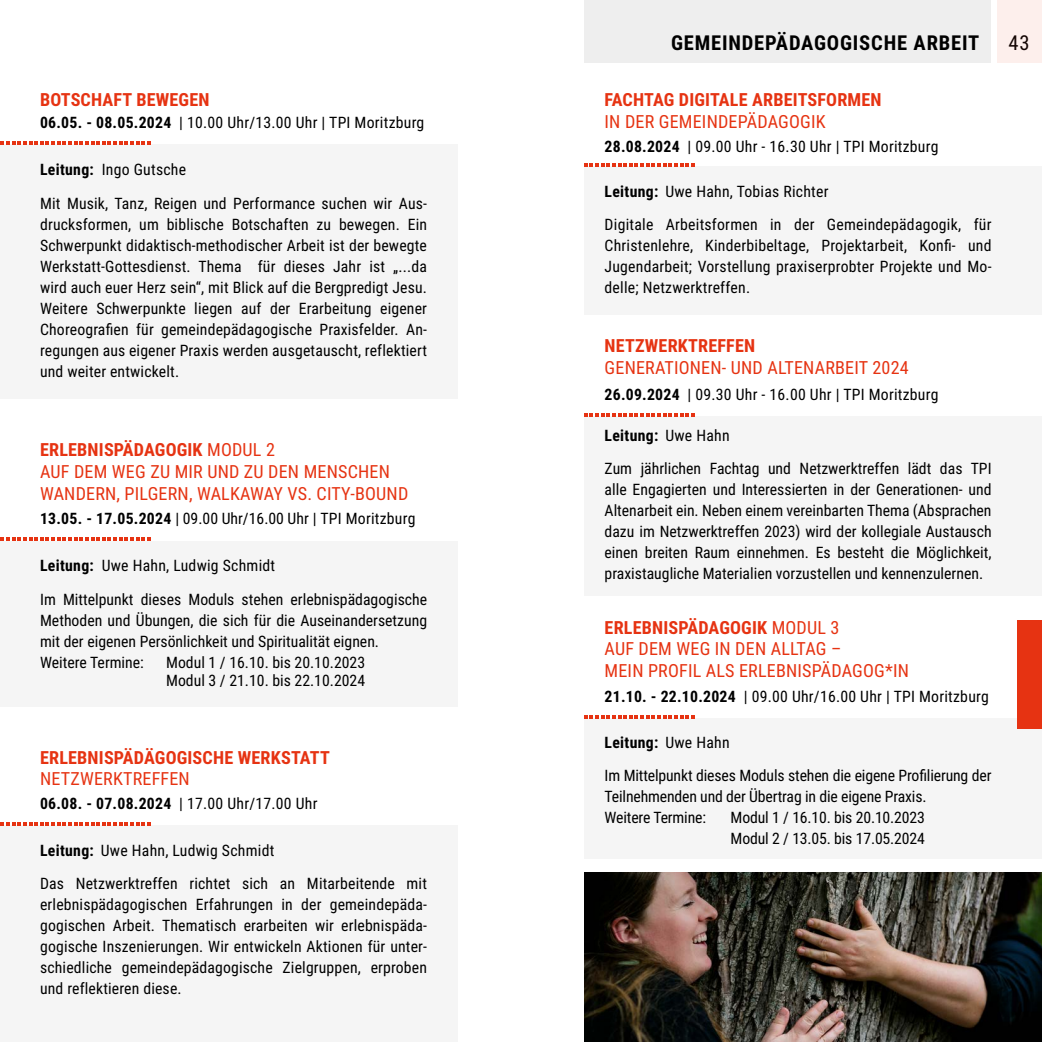
<style>
.page{position:relative;width:1042px;height:1042px;background:#fff}
.page>*{position:absolute;margin:0;border:0;box-sizing:border-box;transform-origin:0 0}
.t1{font:700 20.47px "Roboto Condensed";letter-spacing:.04em;color:#000}
.t2{font:20.47px "Roboto Condensed";color:#000}
.t3{font:18.03px/21.7px "Roboto Condensed";letter-spacing:.01em;color:#e63312}
.t4{font:700 18.03px "Roboto Condensed";letter-spacing:.01em;color:#e63312}
.t5{font:15.75px/21px "Roboto Condensed";color:#000;text-align:justify}
.t6{font:700 15.75px "Roboto Condensed";letter-spacing:.02em;color:#000}
.s1{font-weight:700}
.s2{font-weight:400}
</style>
<div class="page">
<div style="left:584px;top:166px;width:458px;height:149px;background:#f5f5f5"></div>
<svg style="left:584px;top:163px;width:110px;height:3px"></svg>
<div style="left:0;top:144px;width:458px;height:255px;background:#f5f5f5"></div>
<svg style="left:1px;top:141px;width:150px;height:3px"></svg>
<div style="left:0;top:541px;width:458px;height:166px;background:#f5f5f5"></div>
<svg style="left:1px;top:538px;width:150px;height:3px"></svg>
<div style="left:584px;top:719px;width:458px;height:140px;background:#f5f5f5"></div>
<svg style="left:584px;top:716px;width:110px;height:3px"></svg>
<div style="left:584px;top:416px;width:458px;height:180px;background:#f5f5f5"></div>
<svg style="left:584px;top:413px;width:110px;height:3px"></svg>
<div style="left:0;top:825px;width:458px;height:217px;background:#f5f5f5"></div>
<svg style="left:1px;top:822px;width:150px;height:3px"></svg>
<img style="left:584px;top:872px;width:458px;height:170px">
<div style="left:1017px;top:620px;width:25px;height:108px;background:#e63312"></div>
<div style="left:584px;top:0;width:406px;height:63px;background:#eee"></div>
<div style="left:997px;top:0;width:45px;height:63px;background:#fdefec"></div>
<p class="t4" style="left:40px;top:87px;width:171px">BOTSCHAFT BEWEGEN</p>
<p class="t5" style="left:40px;top:111px;width:386px"><span class="s1">06.05. - 08.05.2024</span> | 10.00 Uhr/13.00 Uhr | TPI Moritzburg</p>
<p class="t5" style="left:40px;top:158px;width:148px"><span class="s1">Leitung:</span> Ingo Gutsche</p>
<p class="t5" style="left:40px;top:192px;width:388px">Mit Musik, Tanz, Reigen und Performance suchen wir Aus&shy;drucksformen, um biblische Botschaften zu bewegen. Ein Schwerpunkt didaktisch-methodischer Arbeit ist der bewegte Werkstatt-Gottesdienst. Thema für dieses Jahr ist „...da wird auch euer Herz sein“, mit Blick auf die Bergpredigt Jesu.<br>Weitere Schwerpunkte liegen auf der Erarbeitung eigener Choreografien für gemeindepädagogische Praxisfelder. An&shy;regungen aus eigener Praxis werden ausgetauscht, reflektiert und weiter entwickelt.</p>
<p class="t3" style="left:40px;top:438px;width:370px"><span class="s1">ERLEBNISPÄDAGOGIK</span> MODUL 2<br>AUF DEM WEG ZU MIR UND ZU DEN MENSCHEN<br>WANDERN, PILGERN, WALKAWAY VS. CITY-BOUND</p>
<p class="t5" style="left:40px;top:507px;width:377px"><span class="s1">13.05. - 17.05.2024</span> | 09.00 Uhr/16.00 Uhr | TPI Moritzburg</p>
<p class="t5" style="left:40px;top:554px;width:237px"><span class="s1">Leitung:</span> Uwe Hahn, Ludwig Schmidt</p>
<p class="t5" style="left:40px;top:588px;width:388px;text-align:left">Im Mittelpunkt dieses Moduls stehen erlebnispädagogische Methoden und Übungen, die sich für die Auseinandersetzung mit der eigenen Persönlichkeit und Spiritualität eignen.<br>Weitere Termine:</p>
<p class="t5" style="left:166px;top:652px;width:200px;line-height:18.9px">Modul 1 / 16.10. bis 20.10.2023<br>Modul 3 / 21.10. bis 22.10.2024</p>
<p class="t4" style="left:40px;top:744px;width:291px">ERLEBNISPÄDÄGOGISCHE WERKSTATT</p>
<p class="t3" style="left:40px;top:767px;width:151px">NETZWERKTREFFEN</p>
<p class="t5" style="left:40px;top:792px;width:279px"><span class="s1">06.08. - 07.08.2024</span> | 17.00 Uhr/17.00 Uhr</p>
<p class="t5" style="left:40px;top:839px;width:236px"><span class="s1">Leitung:</span> Uwe Hahn, Ludwig Schmidt</p>
<p class="t5" style="left:40px;top:872px;width:388px">Das Netzwerktreffen richtet sich an Mitarbeitende mit erlebnispädagogischen Erfahrungen in der gemeindepäda&shy;gogischen Arbeit. Thematisch erarbeiten wir erlebnispäda&shy;gogische Inszenierungen. Wir entwickeln Aktionen für unter&shy;schiedliche gemeindepädagogische Zielgruppen, erproben und reflektieren diese.</p>
<p class="t1" style="left:671px;top:28px;width:310px">GEMEINDEPÄDAGOGISCHE ARBEIT</p>
<p class="t2" style="left:1008px;top:28px;width:23px">43</p>
<p class="t4" style="left:604px;top:87px;width:279px">FACHTAG DIGITALE ARBEITSFORMEN</p>
<p class="t3" style="left:604px;top:110px;width:222px">IN DER GEMEINDEPÄDAGOGIK</p>
<p class="t5" style="left:604px;top:136px;width:335px"><span class="s1">28.08.2024</span> | 09.00 Uhr - 16.30 Uhr | TPI Moritzburg</p>
<p class="t5" style="left:604px;top:180px;width:225px"><span class="s1">Leitung:</span> Uwe Hahn, Tobias Richter</p>
<p class="t5" style="left:604px;top:213px;width:388px">Digitale Arbeitsformen in der Gemeindepädagogik, für Christenlehre, Kinderbibeltage, Projektarbeit, Konfi- und Jugendarbeit; Vorstellung praxiserprobter Projekte und Mo&shy;delle; Netzwerktreffen.</p>
<p class="t4" style="left:604px;top:333px;width:152px">NETZWERKTREFFEN</p>
<p class="t3" style="left:604px;top:356px;width:306px">GENERATIONEN- UND ALTENARBEIT 2024</p>
<p class="t5" style="left:604px;top:383px;width:335px"><span class="s1">26.09.2024</span> | 09.30 Uhr - 16.00 Uhr | TPI Moritzburg</p>
<p class="t6" style="left:604px;top:424px;width:127px">Leitung: <span class="s2">Uwe Hahn</span></p>
<p class="t5" style="left:604px;top:457px;width:388px">Zum jährlichen Fachtag und Netzwerktreffen lädt das TPI alle Engagierten und Interessierten in der Generationen- und Altenarbeit ein. Neben einem vereinbarten Thema (Absprachen dazu im Netzwerktreffen 2023) wird der kollegiale Austausch einen breiten Raum einnehmen. Es besteht die Möglichkeit, praxistaugliche Materialien vorzustellen und kennenzulernen.</p>
<p class="t3" style="left:604px;top:615px;width:306px"><span class="s1">ERLEBNISPÄDAGOGIK</span> MODUL 3<br>AUF DEM WEG IN DEN ALLTAG –<br>MEIN PROFIL ALS ERLEBNISPÄDAGOG*IN</p>
<p class="t5" style="left:604px;top:685px;width:386px"><span class="s1">21.10. - 22.10.2024</span> | 09.00 Uhr/16.00 Uhr | TPI Moritzburg</p>
<p class="t6" style="left:604px;top:731px;width:127px">Leitung: <span class="s2">Uwe Hahn</span></p>
<p class="t5" style="left:604px;top:765px;width:388px;text-align:left">Im Mittelpunkt dieses Moduls stehen die eigene Profilierung der<br>Teilnehmenden und der Übertrag in die eigene Praxis.<br>Weitere Termine:</p>
<p class="t5" style="left:730px;top:807px;width:196px">Modul 1 / 16.10. bis 20.10.2023<br>Modul 2 / 13.05. bis 17.05.2024</p>
</div>
